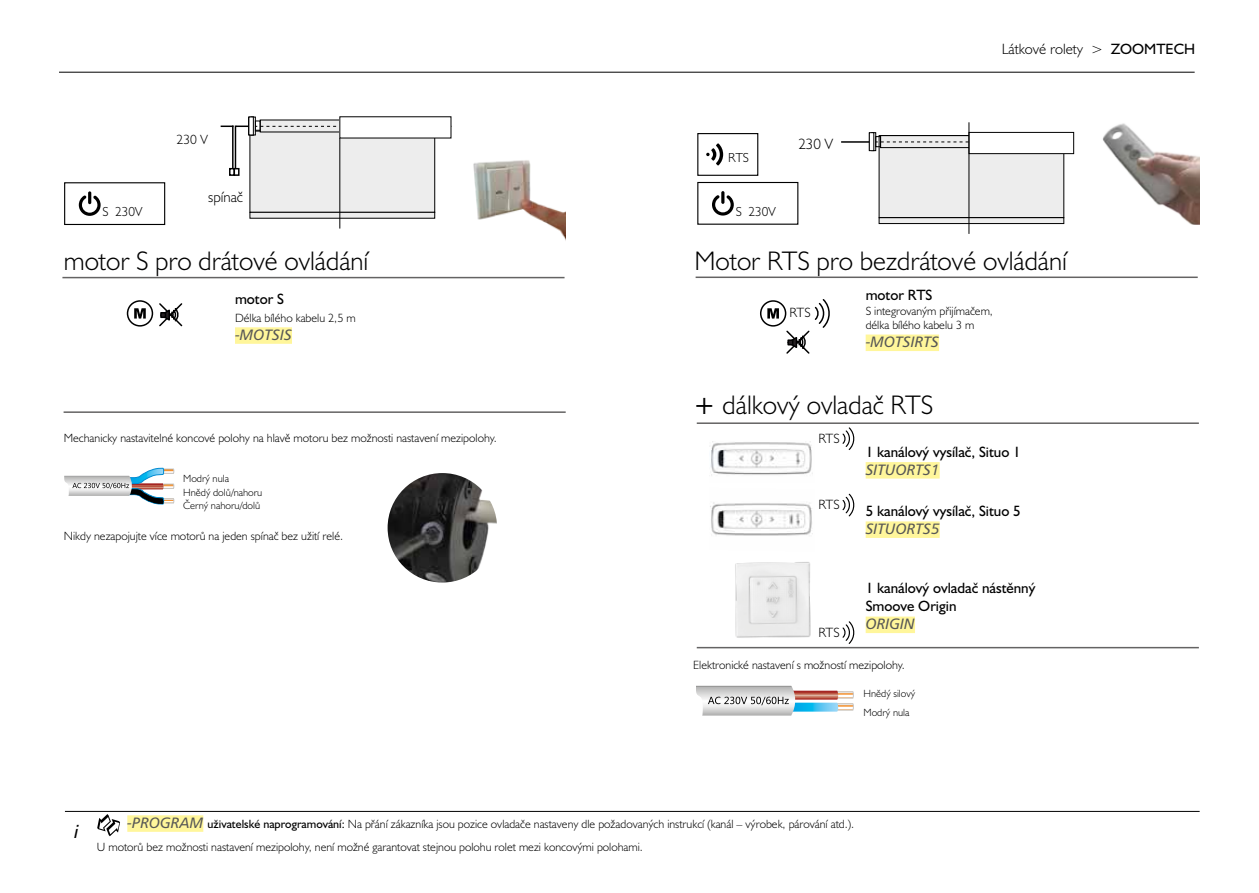
<style>
.page{position:relative;width:1259px;height:893px;background:#fff}
.page>*{position:absolute;margin:0;border:0;box-sizing:border-box;transform-origin:0 0}
.t1{font:27px "Humanist 521 AT Light";color:#000}
.t2{font:18px "Humanist 777 AT Italic";color:#000}
.t3{font:15px/18px "Humanist 521 AT";color:#000}
.t4{font:15px "Humanist 777 AT Italic";color:#575756}
.t5{font:15px "Humanist 521 AT Light";color:#000}
.t6{font:13.5px "Humanist 521 AT Light";letter-spacing:-.01em;color:#000}
.t7{font:13.35px "Humanist 521 AT Light";color:#000}
.t8{font:13.2px "Humanist 521 AT Light";color:#000}
.t9{font:12px/14.4px "Humanist 521 AT Light";color:#000}
.t10{font:10.5px/13.5px "Humanist 521 AT Light";color:#000}
.t11{font:9.3px "Myriad Pro";letter-spacing:-.005em;color:#000}
.s1{font-family:"Humanist 521 AT"}
.s2{font-family:"Humanist 777 AT Italic";font-size:15px;color:#575756}
</style>
<div class="page">
<div style="left:879px;top:136px;width:184px;height:82px;background:#ededed"></div>
<div style="left:879px;top:218px;width:184px;height:6px;background:#ededed"></div>
<div style="left:878px;top:217px;width:186px;height:7px;border:1px solid #000"></div>
<svg style="left:876px;top:133px;width:92px;height:18px"></svg>
<div style="left:871px;top:132px;width:5px;height:19px;border:1px solid #000"></div>
<div style="left:869px;top:133px;width:5px;height:18px;background:#fff"></div>
<div style="left:869px;top:132px;width:5px;height:19px;border:1px solid #000"></div>
<div style="left:875px;top:136px;width:6px;height:11px;border:1px solid #000"></div>
<div style="left:969px;top:132px;width:104px;height:22px;background:#fff"></div>
<div style="left:968px;top:132px;width:106px;height:22px;border:1px solid #000"></div>
<hr style="left:968px;top:122px;width:1px;height:112px;background:#000">
<hr style="left:841px;top:141px;width:28px;height:2px;background:#000">
<img style="left:735px;top:562px;width:76px;height:76px">
<svg style="left:697px;top:686px;width:156px;height:29px"></svg>
<hr style="left:697px;top:647px;width:501px;height:1px;background:#646363">
<hr style="left:65px;top:811px;width:1134px;height:1px;background:#000">
<hr style="left:695px;top:277px;width:502px;height:1px;background:#646363">
<hr style="left:697px;top:422px;width:501px;height:2px;background:#646363">
<svg style="left:842px;top:427px;width:13px;height:23px"></svg>
<svg style="left:842px;top:493px;width:13px;height:24px"></svg>
<svg style="left:842px;top:621px;width:13px;height:23px"></svg>
<svg style="left:760px;top:299px;width:70px;height:55px"></svg>
<svg style="left:712px;top:191px;width:22px;height:25px"></svg>
<div style="left:697px;top:133px;width:61px;height:43px;border:1px solid #000"></div>
<svg style="left:706px;top:143px;width:17px;height:22px"></svg>
<div style="left:697px;top:182px;width:101px;height:43px;border:1px solid #000"></div>
<img style="left:1102px;top:123px;width:98px;height:102px">
<svg style="left:97px;top:814px;width:23px;height:22px"></svg>
<hr style="left:64px;top:411px;width:502px;height:2px;background:#646363">
<hr style="left:62px;top:277px;width:502px;height:1px;background:#646363">
<svg style="left:127px;top:300px;width:56px;height:27px"></svg>
<svg style="left:79px;top:191px;width:22px;height:25px"></svg>
<div style="left:64px;top:182px;width:101px;height:43px;border:1px solid #000"></div>
<svg style="left:64px;top:468px;width:110px;height:36px"></svg>
<div style="left:250px;top:130px;width:185px;height:82px;background:#ededed"></div>
<div style="left:249px;top:130px;width:186px;height:83px;border:1px solid #000"></div>
<div style="left:250px;top:212px;width:185px;height:6px;background:#ededed"></div>
<div style="left:249px;top:212px;width:186px;height:7px;border:1px solid #000"></div>
<hr style="left:339px;top:117px;width:1px;height:112px;background:#000">
<img style="left:473px;top:160px;width:93px;height:81px">
<div style="left:340px;top:117px;width:111px;height:21px;background:#fff"></div>
<svg style="left:221px;top:117px;width:230px;height:18px"></svg>
<hr style="left:232px;top:126px;width:1px;height:42px;background:#000">
<hr style="left:235px;top:126px;width:1px;height:42px;background:#000">
<div style="left:229px;top:168px;width:6px;height:8px;border:1px solid #000"></div>
<div style="left:233px;top:168px;width:6px;height:8px;border:1px solid #000"></div>
<img style="left:710px;top:441px;width:103px;height:35px">
<img style="left:710px;top:502px;width:103px;height:34px">
<hr style="left:59px;top:72px;width:1135px;height:1px;background:#000">
<div style="left:127px;top:815px;width:76px;height:17px;background:#fff69b"></div>
<div style="left:865px;top:617px;width:50px;height:16px;background:#fff69b"></div>
<div style="left:865px;top:335px;width:74px;height:16px;background:#fff69b"></div>
<div style="left:865px;top:462px;width:74px;height:17px;background:#fff69b"></div>
<div style="left:865px;top:521px;width:74px;height:17px;background:#fff69b"></div>
<div style="left:235px;top:327px;width:57px;height:17px;background:#fff69b"></div>
<img style="left:387px;top:473px;width:110px;height:109px;border-radius:55px">
<p class="t8" style="left:103px;top:204px;width:41px">S 230V</p>
<p class="t7" style="left:177px;top:132px;width:33px">230 V</p>
<p class="t5" style="left:208px;top:188px;width:36px">spínač</p>
<h1 class="t1" style="left:64px;top:245px;width:306px">motor S pro drátové ovládání</h1>
<p class="t3" style="left:235px;top:290px;width:51px">motor S</p>
<p class="t9" style="left:235px;top:311px;width:122px">Délka bílého kabelu 2,5 m</p>
<p class="t4" style="left:235px;top:326px;width:58px">-MOTSIS</p>
<p class="t9" style="left:64px;top:430px;width:434px">Mechanicky nastavitelné koncové polohy na hlavě motoru bez možnosti nastavení mezipolohy.</p>
<p class="t10" style="left:183px;top:472px;width:81px">Modrý nula<br>Hnědý dolů/nahoru<br>Černý nahoru/dolů</p>
<p class="t9" style="left:64px;top:528px;width:281px">Nikdy nezapojujte více motorů na jeden spínač bez užití relé.</p>
<p class="t8" style="left:728px;top:150px;width:22px">RTS</p>
<p class="t8" style="left:736px;top:204px;width:41px">S 230V</p>
<p class="t5" style="left:798px;top:136px;width:36px">230 V</p>
<p class="t5" style="left:1001px;top:40px;width:195px">Látkové rolety &gt; <span class="s1">ZOOMTECH</span></p>
<h1 class="t1" style="left:694px;top:245px;width:374px">Motor RTS pro bezdrátové ovládání</h1>
<p class="t6" style="left:789px;top:305px;width:23px">RTS</p>
<p class="t3" style="left:865px;top:286px;width:68px">motor RTS</p>
<p class="t9" style="left:865px;top:304px;width:129px">S integrovaným přijímačem, délka bílého kabelu 3 m</p>
<p class="t4" style="left:865px;top:333px;width:75px">-MOTSIRTS</p>
<h1 class="t1" style="left:693px;top:389px;width:241px"><span class="s1">+</span> dálkový ovladač RTS</h1>
<p class="t6" style="left:818px;top:430px;width:23px">RTS</p>
<p class="t6" style="left:818px;top:497px;width:23px">RTS</p>
<p class="t3" style="left:865px;top:443px;width:157px">1 kanálový vysílač, Situo 1</p>
<p class="t4" style="left:865px;top:461px;width:75px">SITUORTS1</p>
<p class="t3" style="left:865px;top:502px;width:157px">5 kanálový vysílač, Situo 5</p>
<p class="t4" style="left:865px;top:520px;width:75px">SITUORTS5</p>
<p class="t3" style="left:865px;top:579px;width:171px">1 kanálový ovladač nástěnný<br>Smoove Origin</p>
<p class="t4" style="left:865px;top:615px;width:51px">ORIGIN</p>
<p class="t9" style="left:693px;top:658px;width:213px">Elektronické nastavení s možností mezipolohy.</p>
<p class="t6" style="left:818px;top:624px;width:23px">RTS</p>
<p class="t10" style="left:863px;top:683px;width:53px;line-height:19.5px">Hnědý silový<br>Modrý nula</p>
<p class="t11" style="left:861px;top:690px;width:54px">brown power</p>
<h2 class="t2" style="left:74px;top:821px;width:6px">i</h2>
<p class="t9" style="left:127px;top:817px;width:728px"><span class="s2">-PROGRAM</span> <span class="s1">uživatelské naprogramování:</span> Na přání zákazníka jsou pozice ovladače nastaveny dle požadovaných instrukcí (kanál – výrobek, párování atd.).</p>
<p class="t9" style="left:97px;top:840px;width:547px">U motorů bez možnosti nastavení mezipolohy, není možné garantovat stejnou polohu rolet mezi koncovými polohami.</p>
</div>
